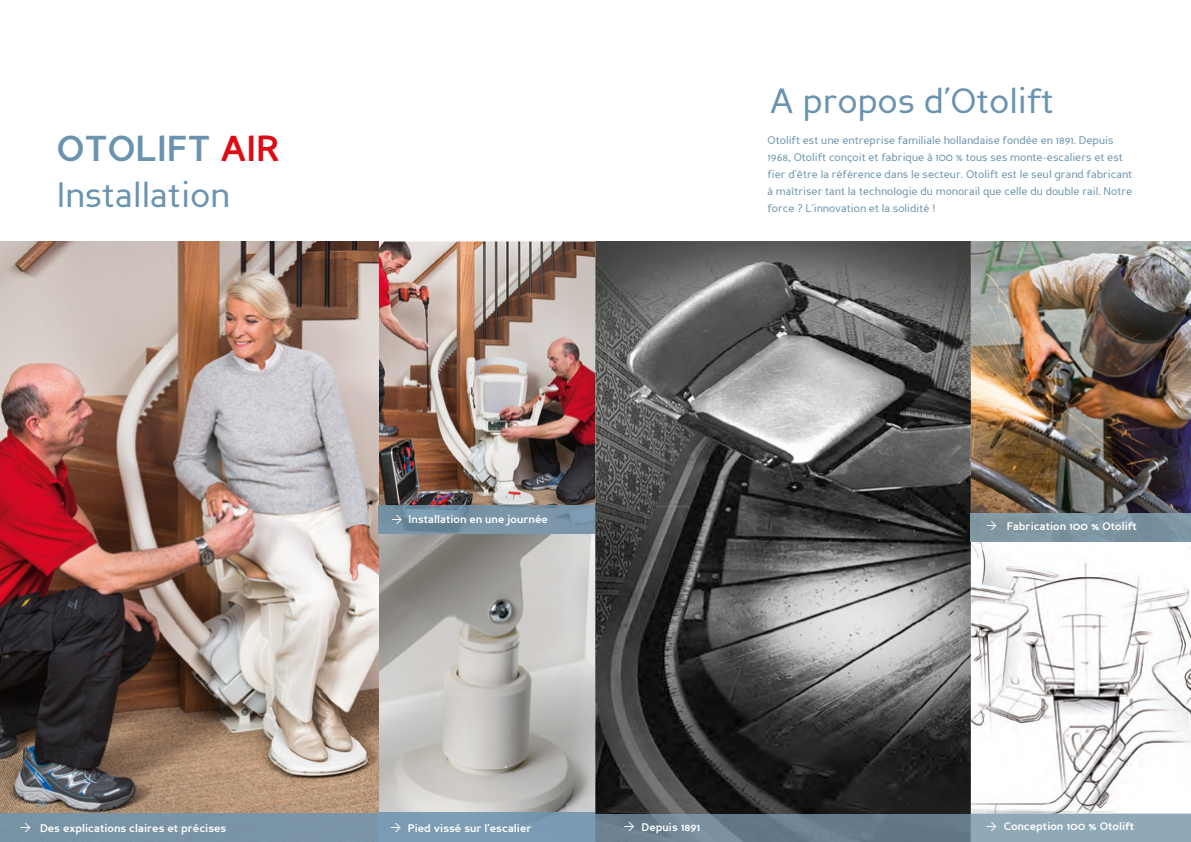
<style>
.page{position:relative;width:1191px;height:842px;background:#fff}
.page>*{position:absolute;margin:0;border:0;box-sizing:border-box;transform-origin:0 0}
.t1{font:700 36px "Perspective Sans";color:#6993ae}
.t2{font:35px "Perspective Sans";color:#6993ae}
.t3{font:11px/17px "Perspective Sans";color:#6993ae}
.t4{font:700 11px "Perspective Sans";color:#fff}
.s1{color:#dc0c15}
</style>
<div class="page">
<img style="left:378px;top:241px;width:592px;height:573px">
<img style="left:0;top:241px;width:378px;height:572px">
<img style="left:378px;top:505px;width:188px;height:28px">
<img style="left:0;top:813px;width:566px;height:29px">
<img style="left:566px;top:505px;width:29px;height:337px">
<img style="left:970px;top:241px;width:221px;height:571px">
<img style="left:970px;top:513px;width:221px;height:28px">
<svg style="left:595px;top:814px;width:375px;height:28px;background:#687d8e"></svg>
<svg style="left:392px;top:515px;width:10px;height:9px"></svg>
<svg style="left:21px;top:823px;width:9px;height:9px"></svg>
<svg style="left:391px;top:823px;width:10px;height:9px"></svg>
<svg style="left:986px;top:521px;width:10px;height:9px"></svg>
<svg style="left:624px;top:822px;width:10px;height:9px"></svg>
<svg style="left:970px;top:812px;width:221px;height:30px;background:#94acb9"></svg>
<h1 class="t1" style="left:57px;top:127px;width:225px">OTOLIFT <span class="s1">AIR</span></h1>
<h2 class="t2" style="left:57px;top:175px;width:175px">Installation</h2>
<p class="t3" style="left:36px;top:794px;width:13px">26</p>
<p class="t4" style="left:40px;top:821px;width:188px">Des explications claires et précises</p>
<h2 class="t2" style="left:770px;top:81px;width:286px">A propos d’Otolift</h2>
<p class="t3" style="left:767px;top:132px;width:366px">Otolift est une entreprise familiale hollandaise fondée en 1891. Depuis 1968, Otolift conçoit et fabrique à 100 % tous ses monte-escaliers et est fier d’être la référence dans le secteur. Otolift est le seul grand fabricant à maîtriser tant la technologie du monorail que celle du double rail. Notre force ? L’innovation et la solidité !</p>
<p class="t4" style="left:408px;top:512px;width:141px">Installation en une journée</p>
<p class="t4" style="left:1006px;top:519px;width:132px">Fabrication 100 % Otolift</p>
<p class="t4" style="left:408px;top:821px;width:125px">Pied vissé sur l’escalier</p>
<p class="t4" style="left:641px;top:820px;width:60px">Depuis 1891</p>
<p class="t4" style="left:1003px;top:820px;width:132px">Conception 100 % Otolift</p>
</div>
